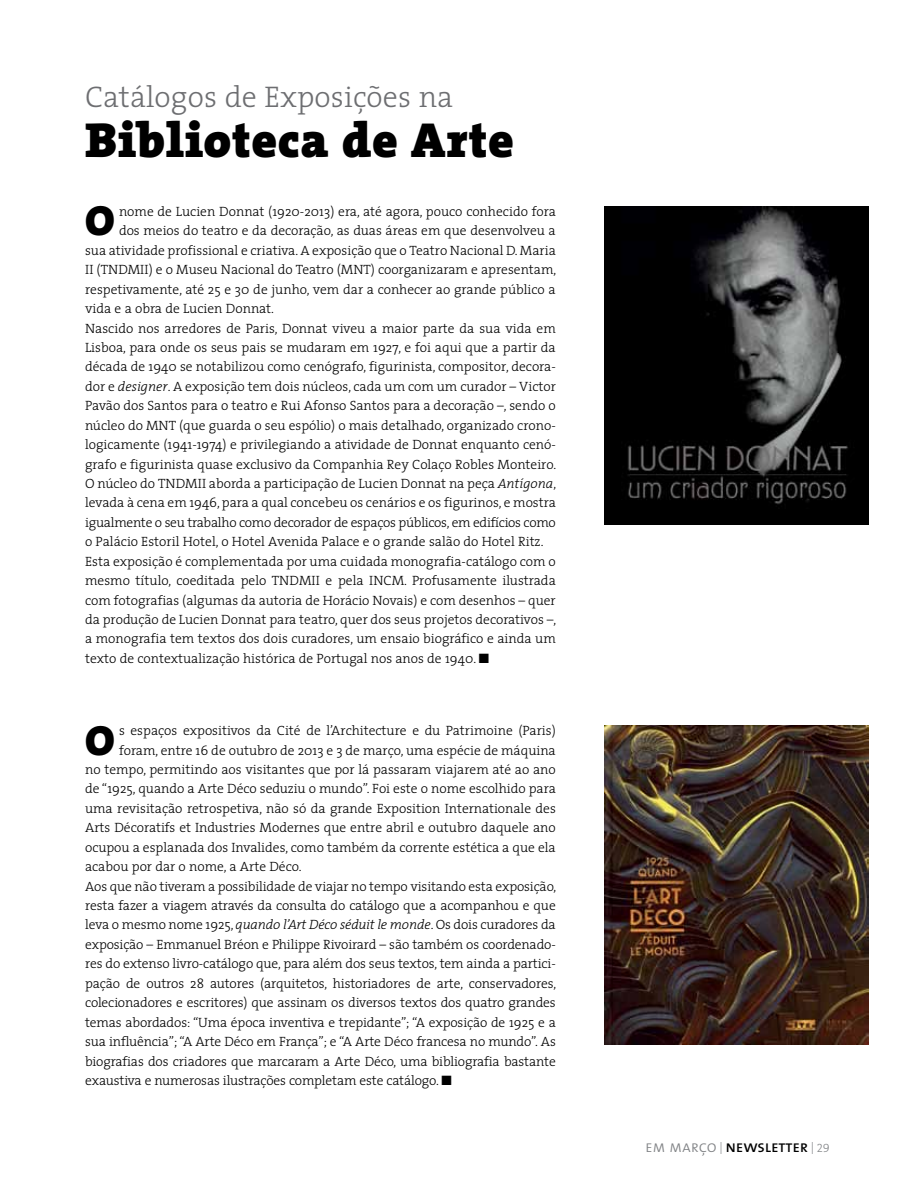
<style>
.page{position:relative;width:915px;height:1191px;background:#fff}
.page>*{position:absolute;margin:0;border:0;box-sizing:border-box;transform-origin:0 0}
.t1{font:900 49.5px "The Serif";letter-spacing:.01em;color:#000}
.t2{font:42.3px "The Sans Black Caps";color:#000}
.t3{font:300 30px "The Serif";letter-spacing:.005em;color:#6d6e71}
.t4{font:16.5px "The Mix Caps";letter-spacing:-.01em;color:#000}
.t5{font:300 13.5px "The Serif";color:#000}
.t6{font:300 13.5px "The Serif";letter-spacing:-.02em;color:#000}
.s1{font-style:italic}
.s2{font-family:"The Mix Light Caps";color:#808285}
.s3{font-family:"The Serif Light Caps";font-size:12px;color:#808285}
</style>
<div class="page">
<img style="left:604px;top:725px;width:263px;height:319px">
<img style="left:604px;top:206px;width:263px;height:318px">
<h3 class="t3" style="left:85px;top:72px;width:369px">Catálogos de Exposições na</h3>
<h1 class="t1" style="left:85px;top:98px;width:430px">Biblioteca de Arte</h1>
<h2 class="t2" style="left:85px;top:185px;width:31px">O</h2>
<p class="t5" style="left:119px;top:200px;width:438px">nome de Lucien Donnat (1920-2013) era, até agora, pouco conhecido fora</p>
<p class="t5" style="left:119px;top:220px;width:438px">dos meios do teatro e da decoração, as duas áreas em que desenvolveu a</p>
<p class="t5" style="left:85px;top:239px;width:472px">sua atividade profissional e criativa. A exposição que o Teatro Nacional D. Maria</p>
<p class="t5" style="left:85px;top:258px;width:472px">II (TNDMII) e o Museu Nacional do Teatro (MNT) coorganizaram e apresentam,</p>
<p class="t5" style="left:85px;top:278px;width:472px">respetivamente, até 25 e 30 de junho, vem dar a conhecer ao grande público a</p>
<p class="t5" style="left:85px;top:297px;width:190px">vida e a obra de Lucien Donnat.</p>
<p class="t5" style="left:85px;top:317px;width:472px">Nascido nos arredores de Paris, Donnat viveu a maior parte da sua vida em</p>
<p class="t5" style="left:85px;top:336px;width:472px">Lisboa, para onde os seus pais se mudaram em 1927, e foi aqui que a partir da</p>
<p class="t5" style="left:85px;top:356px;width:472px">década de 1940 se notabilizou como cenógrafo, figurinista, compositor, decora‑</p>
<p class="t5" style="left:85px;top:375px;width:472px">dor e <span class="s1">designer</span>. A exposição tem dois núcleos, cada um com um curador – Victor</p>
<p class="t5" style="left:85px;top:394px;width:472px">Pavão dos Santos para o teatro e Rui Afonso Santos para a decoração –, sendo o</p>
<p class="t5" style="left:85px;top:414px;width:472px">núcleo do MNT (que guarda o seu espólio) o mais detalhado, organizado crono‑</p>
<p class="t5" style="left:85px;top:433px;width:472px">logicamente (1941-1974) e privilegiando a atividade de Donnat enquanto cenó‑</p>
<p class="t5" style="left:85px;top:453px;width:472px">grafo e figurinista quase exclusivo da Companhia Rey Colaço Robles Monteiro.</p>
<p class="t5" style="left:85px;top:472px;width:472px">O núcleo do TNDMII aborda a participação de Lucien Donnat na peça <span class="s1">Antígona</span>,</p>
<p class="t5" style="left:85px;top:492px;width:472px">levada à cena em 1946, para a qual concebeu os cenários e os figurinos, e mostra</p>
<p class="t6" style="left:85px;top:511px;width:472px">igualmente o seu trabalho como decorador de espaços públicos, em edifícios como</p>
<p class="t5" style="left:85px;top:530px;width:459px">o Palácio Estoril Hotel, o Hotel Avenida Palace e o grande salão do Hotel Ritz.</p>
<p class="t5" style="left:85px;top:550px;width:472px">Esta exposição é complementada por uma cuidada monografia-catálogo com o</p>
<p class="t5" style="left:85px;top:569px;width:472px">mesmo título, coeditada pelo TNDMII e pela INCM. Profusamente ilustrada</p>
<p class="t5" style="left:85px;top:589px;width:472px">com fotografias (algumas da autoria de Horácio Novais) e com desenhos – quer</p>
<p class="t5" style="left:85px;top:608px;width:472px">da produção de Lucien Donnat para teatro, quer dos seus projetos decorativos –,</p>
<p class="t5" style="left:85px;top:628px;width:472px">a monografia tem textos dos dois curadores, um ensaio biográfico e ainda um</p>
<p class="t5" style="left:85px;top:647px;width:405px">texto de contextualização histórica de Portugal nos anos de 1940. ■</p>
<h2 class="t2" style="left:85px;top:704px;width:31px">O</h2>
<p class="t5" style="left:119px;top:719px;width:438px">s espaços expositivos da Cité de l’Architecture e du Patrimoine (Paris)</p>
<p class="t5" style="left:119px;top:739px;width:438px">foram, entre 16 de outubro de 2013 e 3 de março, uma espécie de máquina</p>
<p class="t5" style="left:85px;top:758px;width:472px">no tempo, permitindo aos visitantes que por lá passaram viajarem até ao ano</p>
<p class="t5" style="left:85px;top:777px;width:472px">de “1925, quando a Arte Déco seduziu o mundo”. Foi este o nome escolhido para</p>
<p class="t5" style="left:85px;top:797px;width:472px">uma revisitação retrospetiva, não só da grande Exposition Internationale des</p>
<p class="t5" style="left:85px;top:816px;width:472px">Arts Décoratifs et Industries Modernes que entre abril e outubro daquele ano</p>
<p class="t5" style="left:85px;top:836px;width:472px">ocupou a esplanada dos Invalides, como também da corrente estética a que ela</p>
<p class="t5" style="left:85px;top:855px;width:218px">acabou por dar o nome, a Arte Déco.</p>
<p class="t5" style="left:85px;top:875px;width:472px">Aos que não tiveram a possibilidade de viajar no tempo visitando esta exposição,</p>
<p class="t5" style="left:85px;top:894px;width:472px">resta fazer a viagem através da consulta do catálogo que a acompanhou e que</p>
<p class="t5" style="left:85px;top:913px;width:472px">leva o mesmo nome 1925, <span class="s1">quando l’Art Déco séduit le monde</span>. Os dois curadores da</p>
<p class="t5" style="left:85px;top:933px;width:472px">exposição – Emmanuel Bréon e Philippe Rivoirard – são também os coordenado‑</p>
<p class="t5" style="left:85px;top:952px;width:472px">res do extenso livro-catálogo que, para além dos seus textos, tem ainda a partici‑</p>
<p class="t5" style="left:85px;top:972px;width:472px">pação de outros 28 autores (arquitetos, historiadores de arte, conservadores,</p>
<p class="t5" style="left:85px;top:991px;width:472px">colecionadores e escritores) que assinam os diversos textos dos quatro grandes</p>
<p class="t5" style="left:85px;top:1011px;width:472px">temas abordados: “Uma época inventiva e trepidante”; “A exposição de 1925 e a</p>
<p class="t5" style="left:85px;top:1030px;width:472px">sua influência”; “A Arte Déco em França”; e “A Arte Déco francesa no mundo”. As</p>
<p class="t5" style="left:85px;top:1049px;width:472px">biografias dos criadores que marcaram a Arte Déco, uma bibliografia bastante</p>
<p class="t5" style="left:85px;top:1069px;width:368px">exaustiva e numerosas ilustrações completam este catálogo. ■</p>
<p class="t4" style="left:645px;top:1132px;width:186px"><span class="s2">em março</span> <span class="s3">|</span> newsletter <span class="s3">| 29</span></p>
</div>
